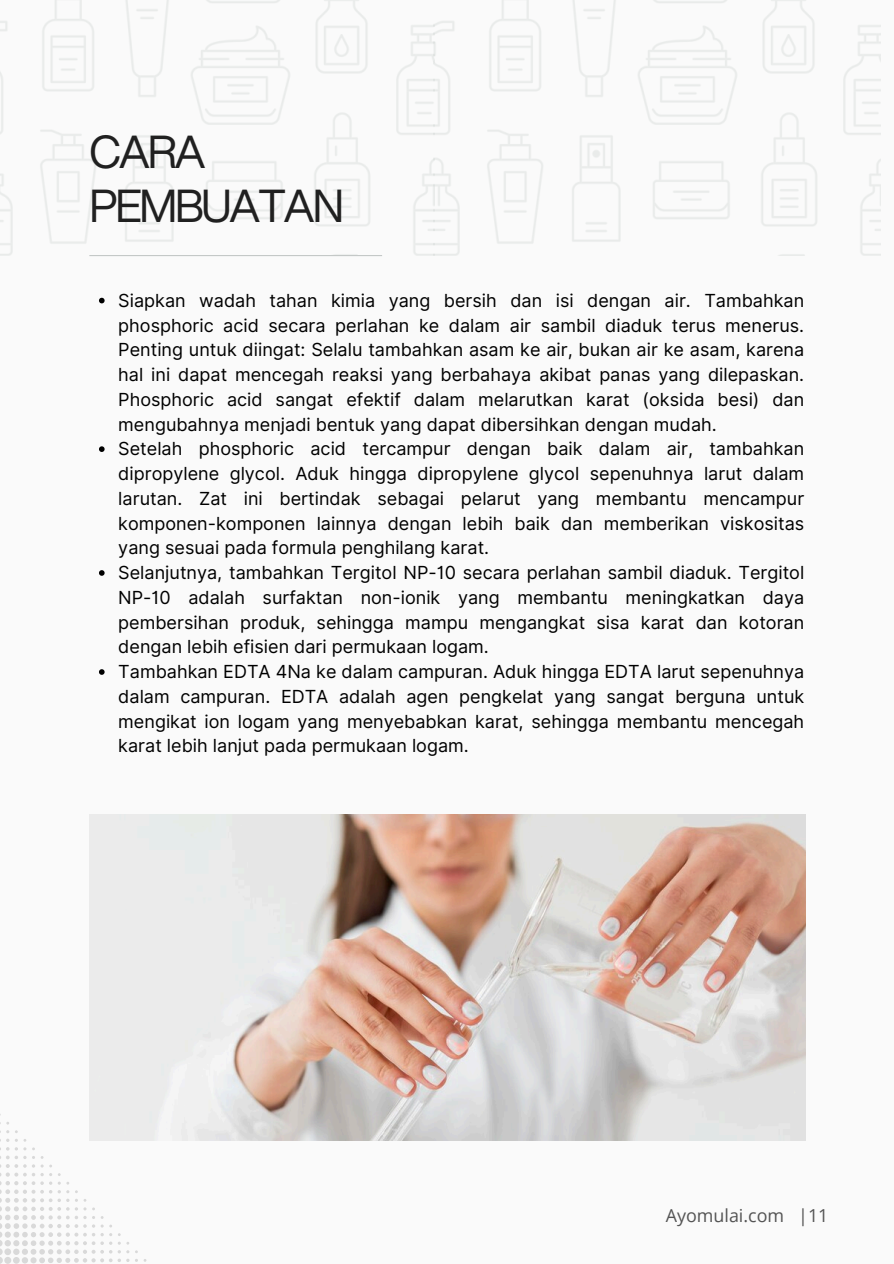
<style>
.page{position:relative;width:894px;height:1264px;background:#fff}
.page>*{position:absolute;margin:0;border:0;box-sizing:border-box;transform-origin:0 0}
.t1{font:45px/54px "Helvetica Now Display";letter-spacing:-.05em;color:#202020}
.t2{font:18px/24.8px "Inter";color:#000;text-align:justify}
.t3{font:17.85px "Open Sans";color:#545454}
</style>
<div class="page">
<div style="left:0;top:0;width:893px;height:1263px;background:#fafafa"></div>
<svg style="left:99px;top:298px;width:6px;height:5px"></svg>
<svg style="left:99px;top:446px;width:6px;height:6px"></svg>
<svg style="left:99px;top:570px;width:6px;height:5px"></svg>
<svg style="left:99px;top:669px;width:6px;height:5px"></svg>
<svg style="left:0;top:1114px;width:156px;height:149px"></svg>
<hr style="left:89px;top:255px;width:293px;height:1px;background:#c4c8c7">
<img style="left:89px;top:814px;width:716px;height:326px">
<p class="t1" style="left:89px;top:124px;width:256px">CARA<br>PEMBUATAN</p>
<p class="t2" style="left:118px;top:288px;width:687px">Siapkan wadah tahan kimia yang bersih dan isi dengan air. Tambahkan phosphoric acid secara perlahan ke dalam air sambil diaduk terus menerus.<br>Penting untuk diingat: Selalu tambahkan asam ke air, bukan air ke asam, karena hal ini dapat mencegah reaksi yang berbahaya akibat panas yang dilepaskan.<br>Phosphoric acid sangat efektif dalam melarutkan karat (oksida besi) dan mengubahnya menjadi bentuk yang dapat dibersihkan dengan mudah.</p>
<p class="t2" style="left:118px;top:436px;width:687px">Setelah phosphoric acid tercampur dengan baik dalam air, tambahkan dipropylene glycol. Aduk hingga dipropylene glycol sepenuhnya larut dalam larutan. Zat ini bertindak sebagai pelarut yang membantu mencampur komponen-komponen lainnya dengan lebih baik dan memberikan viskositas yang sesuai pada formula penghilang karat.</p>
<h1 class="t2" style="left:118px;top:560px;width:687px">Selanjutnya, tambahkan Tergitol NP-10 secara perlahan sambil diaduk. Tergitol NP-10 adalah surfaktan non-ionik yang membantu meningkatkan daya pembersihan produk, sehingga mampu mengangkat sisa karat dan kotoran dengan lebih efisien dari permukaan logam.</h1>
<p class="t2" style="left:118px;top:659px;width:687px">Tambahkan EDTA 4Na ke dalam campuran. Aduk hingga EDTA larut sepenuhnya dalam campuran. EDTA adalah agen pengkelat yang sangat berguna untuk mengikat ion logam yang menyebabkan karat, sehingga membantu mencegah karat lebih lanjut pada permukaan logam.</p>
<p class="t3" style="left:665px;top:1203px;width:164px">Ayomulai.com |11</p>
</div>
